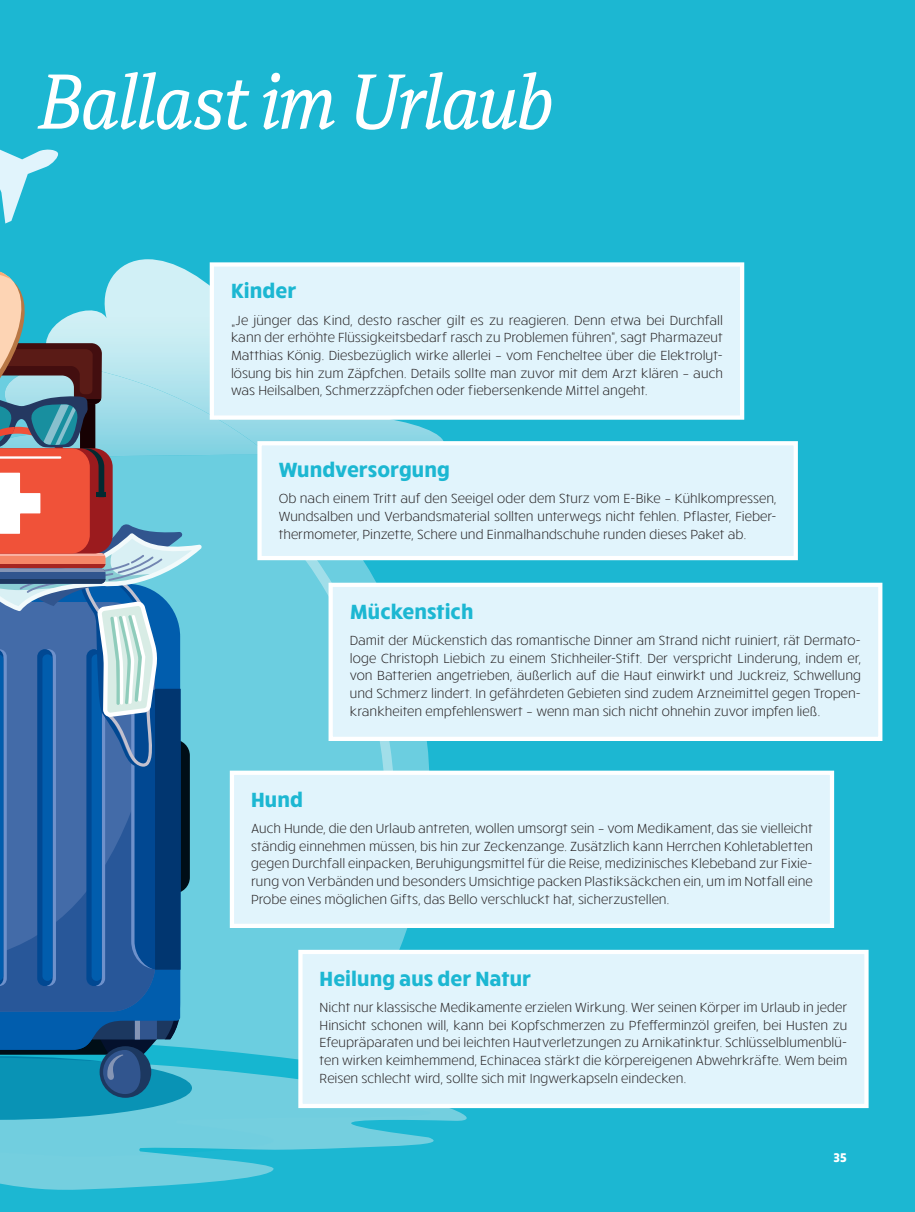
<style>
.page{position:relative;width:915px;height:1212px;background:#fff}
.page>*{position:absolute;margin:0;border:0;box-sizing:border-box;transform-origin:0 0}
.t1{font:italic 75px "Cordale";letter-spacing:-.03em;color:#fff}
.MG_Factbox_Titel{font:700 21px "Ruck Sack";color:#1cb7d2}
.MG_ZitatWort_Text{font:300 13.5px/17.7px "Ruck Sack";letter-spacing:-.005em;color:#231f20;text-align:justify}
.MG_Pagina_rechts_wei{font:700 12.9px "Ruck Sack";color:#fff}
</style>
<div class="page">
<div style="left:0;top:0;width:914px;height:1212px;background:#1cb7d2"></div>
<svg style="left:0;top:1108px;width:466px;height:82px;fill:#71cedf"></svg>
<svg style="left:0;top:149px;width:58px;height:74px"></svg>
<div style="left:232px;top:773px;width:599px;height:153px;background:#e1f4fc"></div>
<div style="left:230px;top:771px;width:603px;height:157px;border:4px solid #fff"></div>
<div style="left:330px;top:585px;width:550px;height:154px;background:#e1f4fc"></div>
<div style="left:328px;top:583px;width:554px;height:158px;border:4px solid #fff"></div>
<div style="left:259px;top:443px;width:536px;height:115px;background:#e1f4fc"></div>
<div style="left:257px;top:441px;width:540px;height:119px;border:4px solid #fff"></div>
<div style="left:212px;top:264px;width:529px;height:154px;background:#e1f4fc"></div>
<div style="left:210px;top:262px;width:534px;height:158px;border:4px solid #fff"></div>
<div style="left:300px;top:952px;width:566px;height:154px;background:#e1f4fc"></div>
<div style="left:298px;top:950px;width:570px;height:158px;border:4px solid #fff"></div>
<svg style="left:0;top:259px;width:394px;height:861px"></svg>
<h1 class="t1" style="left:38px;top:59px;width:517px">Ballast im Urlaub</h1>
<p class="MG_Factbox_Titel" style="left:231px;top:277px;width:67px">Kinder</p>
<p class="MG_ZitatWort_Text" style="left:231px;top:310px;width:493px">„Je jünger das Kind, desto rascher gilt es zu reagieren. Denn etwa bei Durchfall kann der erhöhte Flüssigkeitsbedarf rasch zu Problemen führen“, sagt Pharmazeut Matthias König. Diesbezüglich wirke allerlei – vom Fencheltee über die Elektrolyt&shy;lösung bis hin zum Zäpfchen. Details sollte man zuvor mit dem Arzt klären – auch was Heilsalben, Schmerzzäpfchen oder fiebersenkende Mittel angeht.</p>
<p class="MG_Factbox_Titel" style="left:278px;top:455px;width:173px">Wundversorgung</p>
<p class="MG_ZitatWort_Text" style="left:278px;top:489px;width:499px">Ob nach einem Tritt auf den Seeigel oder dem Sturz vom E-Bike – Kühlkompressen, Wundsalben und Verbandsmaterial sollten unterwegs nicht fehlen. Pflaster, Fieber&shy;thermometer, Pinzette, Schere und Einmalhandschuhe runden dieses Paket ab.</p>
<p class="MG_Factbox_Titel" style="left:350px;top:597px;width:125px">Mückenstich</p>
<p class="MG_ZitatWort_Text" style="left:350px;top:630px;width:512px">Damit der Mückenstich das romantische Dinner am Strand nicht ruiniert, rät Dermato&shy;loge Christoph Liebich zu einem Stichheiler-Stift. Der verspricht Linderung, indem er, von Batterien angetrieben, äußerlich auf die Haut einwirkt und Juckreiz, Schwellung und Schmerz lindert. In gefährdeten Gebieten sind zudem Arzneimittel gegen Tropen&shy;krankheiten empfehlenswert – wenn man sich nicht ohnehin zuvor impfen ließ.</p>
<p class="MG_Factbox_Titel" style="left:251px;top:785px;width:53px">Hund</p>
<p class="MG_ZitatWort_Text" style="left:251px;top:818px;width:563px">Auch Hunde, die den Urlaub antreten, wollen umsorgt sein – vom Medikament, das sie vielleicht ständig einnehmen müssen, bis hin zur Zeckenzange. Zusätzlich kann Herrchen Kohletabletten gegen Durchfall einpacken, Beruhigungsmittel für die Reise, medizinisches Klebeband zur Fixie&shy;rung von Verbänden und besonders Umsichtige packen Plastiksäckchen ein, um im Notfall eine Probe eines möglichen Gifts, das Bello verschluckt hat, sicherzustellen.</p>
<p class="MG_Factbox_Titel" style="left:319px;top:964px;width:213px">Heilung aus der Natur</p>
<p class="MG_ZitatWort_Text" style="left:319px;top:998px;width:529px">Nicht nur klassische Medikamente erzielen Wirkung. Wer seinen Körper im Urlaub in jeder Hinsicht schonen will, kann bei Kopfschmerzen zu Pfefferminzöl greifen, bei Husten zu Efeupräparaten und bei leichten Hautverletzungen zu Arnikatinktur. Schlüsselblumenblü&shy;ten wirken keimhemmend, Echinacea stärkt die körpereigenen Abwehrkräfte. Wem beim Reisen schlecht wird, sollte sich mit Ingwerkapseln eindecken.</p>
<p class="MG_Pagina_rechts_wei" style="left:833px;top:1148px;width:15px">35</p>
</div>
